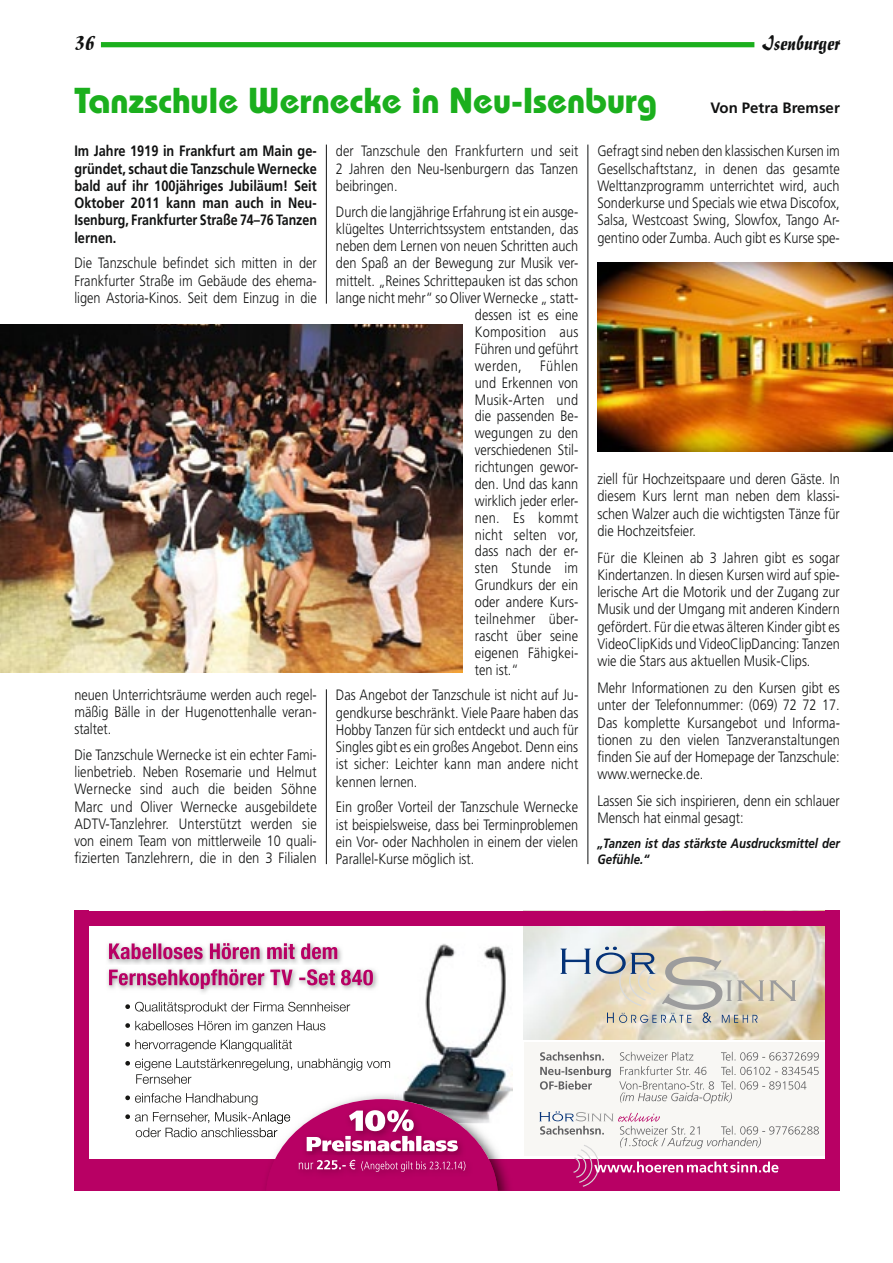
<style>
.page{position:relative;width:893px;height:1263px;background:#fff}
.page>*{position:absolute;margin:0;border:0;box-sizing:border-box;transform-origin:0 0}
.Headline{font:700 36px "Bauhaus";color:#1baf1d}
.t1{font:21px "Imu Reg";color:#111212}
.Grundtext{font:300 15px/17.2px "Frutiger";color:#111212;text-align:justify;scale:.85 1}
.Grundtext-2{font:700 15px/17.2px "Frutiger";color:#111212;text-align:justify;scale:.85 1}
.Headline-2{font:700 15px "Frutiger";color:#111212}
.Grundtext-3{font:italic 700 13.5px/15.3px "Frutiger";color:#111212;scale:.85 1}
</style>
<div class="page">
<div style="left:101px;top:42px;width:653px;height:5px;background:#1baf1d"></div>
<hr style="left:326px;top:145px;width:1px;height:159px;background:#111212">
<hr style="left:326px;top:689px;width:1px;height:175px;background:#111212">
<hr style="left:587px;top:145px;width:1px;height:719px;background:#111212">
<img style="left:0;top:324px;width:462px;height:349px">
<img style="left:597px;top:263px;width:296px;height:189px">
<img style="left:107px;top:968px;width:271px;height:25px">
<svg style="left:109px;top:969px;width:264px;height:20px"></svg>
<img style="left:107px;top:944px;width:235px;height:20px">
<svg style="left:109px;top:943px;width:228px;height:16px"></svg>
<svg style="left:125px;top:1058px;width:265px;height:26px"></svg>
<svg style="left:125px;top:1040px;width:167px;height:12px"></svg>
<svg style="left:125px;top:1021px;width:200px;height:12px"></svg>
<svg style="left:125px;top:1002px;width:225px;height:12px"></svg>
<div style="left:524px;top:1043px;width:316px;height:113px;background:#f8f7f4"></div>
<img style="left:524px;top:925px;width:301px;height:115px">
<svg style="left:561px;top:947px;width:235px;height:76px;background:#d5d0c2"></svg>
<div style="left:74px;top:911px;width:766px;height:14px;background:#b80064"></div>
<div style="left:74px;top:1159px;width:766px;height:32px;background:#b80064"></div>
<img style="left:405px;top:944px;width:108px;height:147px">
<img style="left:403px;top:1091px;width:110px;height:100px">
<svg style="left:125px;top:1093px;width:373px;height:98px"></svg>
<div style="left:74px;top:911px;width:15px;height:280px;background:#b80064"></div>
<div style="left:825px;top:911px;width:15px;height:280px;background:#b80064"></div>
<svg style="left:540px;top:1066px;width:279px;height:37px"></svg>
<svg style="left:540px;top:1052px;width:279px;height:8px"></svg>
<svg style="left:539px;top:1111px;width:280px;height:76px"></svg>
<h2 class="t1" style="left:74px;top:31px;width:21px">36</h2>
<h2 class="t1" style="left:762px;top:31px;width:80px">Isenburger</h2>
<p class="Headline" style="left:74px;top:78px;width:584px">Tanzschule Wernecke in Neu-Isenburg</p>
<p class="Headline-2" style="left:710px;top:99px;width:131px">Von Petra Bremser</p>
<p class="Grundtext-2" style="left:74px;top:142px;width:287px">Im Jahre 1919 in Frankfurt am Main ge&shy;gründet, schaut die Tanzschule Wernecke bald auf ihr 100jähriges Jubiläum! Seit Oktober 2011 kann man auch in Neu-Isenburg, Frankfurter Straße 74–76 Tanzen lernen.</p>
<p class="Grundtext" style="left:74px;top:254px;width:287px">Die Tanzschule befindet sich mitten in der Frankfurter Straße im Gebäude des ehema&shy;ligen Astoria-Kinos. Seit dem Einzug in die</p>
<p class="Grundtext" style="left:74px;top:686px;width:287px">neuen Unterrichtsräume werden auch regel&shy;mäßig Bälle in der Hugenottenhalle veran&shy;staltet.</p>
<p class="Grundtext" style="left:74px;top:746px;width:287px">Die Tanzschule Wernecke ist ein echter Fami&shy;lienbetrieb. Neben Rosemarie und Helmut Wernecke sind auch die beiden Söhne Marc und Oliver Wernecke ausgebildete ADTV-Tanzlehrer. Unterstützt werden sie von einem Team von mittlerweile 10 quali&shy;fizierten Tanzlehrern, die in den 3 Filialen</p>
<p class="Grundtext" style="left:336px;top:142px;width:287px">der Tanzschule den Frankfurtern und seit 2 Jahren den Neu-Isenburgern das Tanzen beibringen.</p>
<p class="Grundtext" style="left:336px;top:203px;width:287px;text-align:right">Durch die langjährige Erfahrung ist ein ausge&shy;klügeltes Unterrichtssystem entstanden, das neben dem Lernen von neuen Schritten auch den Spaß an der Bewegung zur Musik ver&shy;mittelt. „Reines Schrittepauken ist das schon lange nicht mehr“ so Oliver Wernecke „ statt&shy;dessen ist es eine</p>
<p class="Grundtext" style="left:475px;top:323px;width:123px">Komposition aus Führen und geführt werden, Fühlen und Erkennen von Musik-Arten und die passenden Be&shy;wegungen zu den verschiedenen Stil&shy;richtungen gewor&shy;den. Und das kann wirklich jeder erler&shy;nen. Es kommt nicht selten vor, dass nach der er&shy;sten Stunde im Grundkurs der ein oder andere Kurs&shy;teilnehmer über&shy;rascht über seine eigenen Fähigkei&shy;ten ist.“</p>
<p class="Grundtext" style="left:336px;top:686px;width:287px">Das Angebot der Tanzschule ist nicht auf Ju&shy;gendkurse beschränkt. Viele Paare haben das Hobby Tanzen für sich entdeckt und auch für Singles gibt es ein großes Angebot. Denn eins ist sicher: Leichter kann man andere nicht kennen lernen.</p>
<p class="Grundtext" style="left:336px;top:798px;width:287px">Ein großer Vorteil der Tanzschule Wernecke ist beispielsweise, dass bei Terminproblemen ein Vor- oder Nachholen in einem der vielen Parallel-Kurse möglich ist.</p>
<p class="Grundtext" style="left:597px;top:142px;width:287px">Gefragt sind neben den klassischen Kursen im Gesellschaftstanz, in denen das gesamte Welttanzprogramm unterrichtet wird, auch Sonderkurse und Specials wie etwa Discofox, Salsa, Westcoast Swing, Slowfox, Tango Ar&shy;gentino oder Zumba. Auch gibt es Kurse spe-</p>
<p class="Grundtext" style="left:597px;top:470px;width:287px">ziell für Hochzeitspaare und deren Gäste. In diesem Kurs lernt man neben dem klassi&shy;schen Walzer auch die wichtigsten Tänze für die Hochzeitsfeier.</p>
<p class="Grundtext" style="left:597px;top:549px;width:287px">Für die Kleinen ab 3 Jahren gibt es sogar Kindertanzen. In diesen Kursen wird auf spie&shy;lerische Art die Motorik und der Zugang zur Musik und der Umgang mit anderen Kindern gefördert. Für die etwas älteren Kinder gibt es VideoClipKids und VideoClipDancing: Tanzen wie die Stars aus aktuellen Musik-Clips.</p>
<p class="Grundtext" style="left:597px;top:679px;width:287px">Mehr Informationen zu den Kursen gibt es unter der Telefonnummer: (069) 72 72 17.<br>Das komplette Kursangebot und Informa&shy;tionen zu den vielen Tanzveranstaltungen finden Sie auf der Homepage der Tanzschule: www.wernecke.de.</p>
<p class="Grundtext" style="left:597px;top:792px;width:287px">Lassen Sie sich inspirieren, denn ein schlauer<br>Mensch hat einmal gesagt:</p>
<p class="Grundtext-3" style="left:597px;top:836px;width:287px">„Tanzen ist das stärkste Ausdrucksmittel der<br>Gefühle.“</p>
</div>
